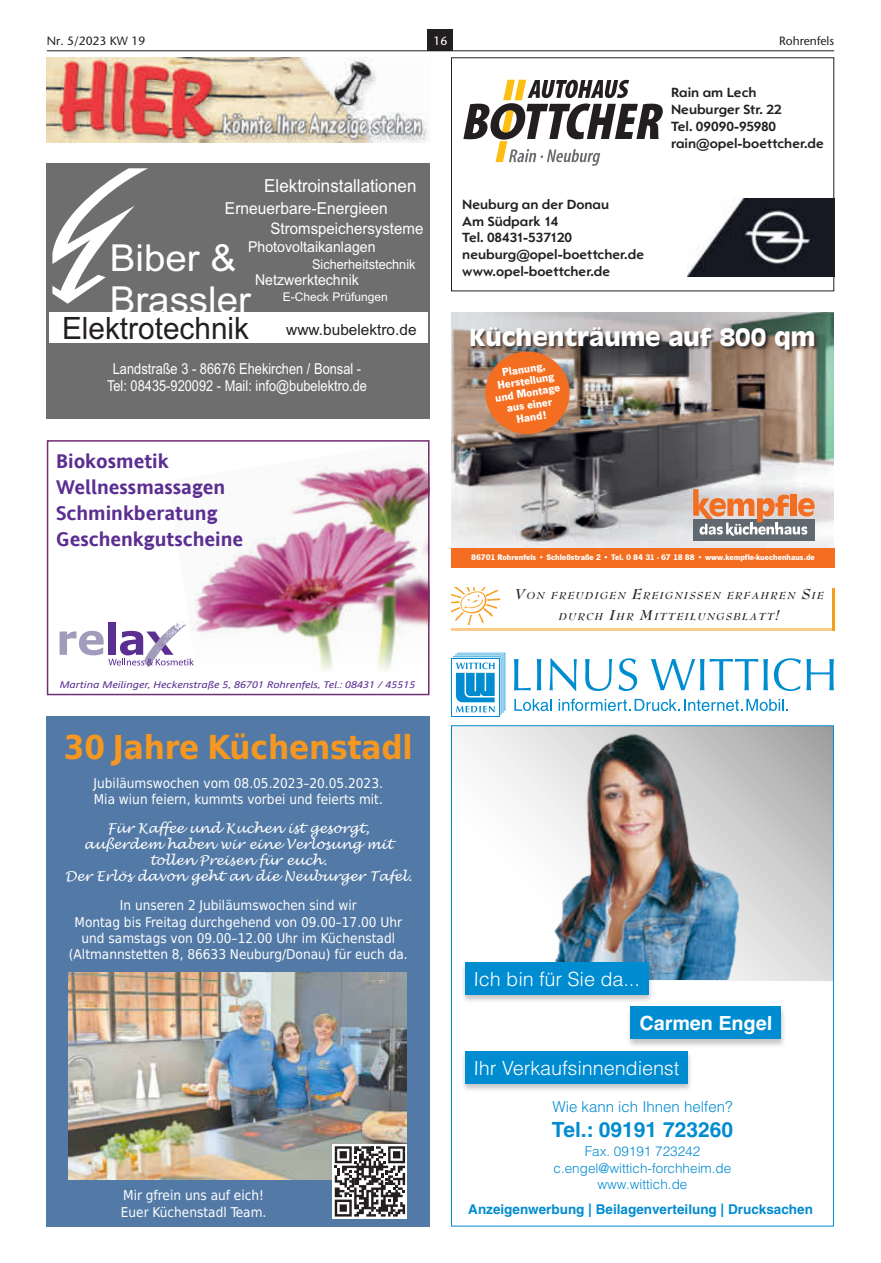
<style>
.page{position:relative;width:881px;height:1263px;background:#fff}
.page>*{position:absolute;margin:0;border:0;box-sizing:border-box;transform-origin:0 0}
.t1{font:37.2px/41.5px "Arial";color:#fff;scale:1.04 1}
.t2{font:700 33px "DejaVu Sans Condensed";letter-spacing:-.005em;color:#f59721}
.t3{font:30.75px "Arial";color:#231f20}
.t4{font:700 22.8px "Antique Olive";color:#fff}
.t5{font:700 21px "Helvetica LT";color:#008cd0}
.t6{font:700 19.95px/25.8px "Andale Sans";color:#5b2e91}
.t7{font:300 19.5px "Helvetica LT";color:#fff}
.t8{font:700 19.5px "Helvetica LT";color:#fff}
.t9{font:18px "Arial Narrow";color:#fff;scale:1.15 1}
.t10{font:16.5px "Arial Narrow";color:#fff;scale:1.15 1}
.t11{font:15.9px "Arial Narrow";color:#fff;scale:1.15 1}
.t12{font:15.45px "Arial";color:#231f20}
.t13{font:15.15px/17.1px "Arial Narrow";color:#fff;text-align:center;scale:1.04 1}
.t14{font:15px "Arial Narrow";color:#fff;scale:1.15 1}
.t15{font:300 15px "Helvetica LT";color:#008cd0}
.t16{font:700 13.95px/16.6px "Opel Sans";color:#231f20}
.t17{font:13.5px/16.2px "DejaVu Sans Condensed";color:#fff}
.t18{font:italic 13.5px/16.2px "Lucida Handwriting";color:#fff;text-align:center}
.t19{font:300 13.5px/16.2px "Helvetica LT";color:#008cd0;text-align:center}
.t20{font:700 13.5px "Helvetica LT";color:#008cd0}
.t21{font:13.5px "Arial Narrow";color:#fff;scale:1.15 1}
.t22{font:12px "Stone Sans LT";color:#231f20}
.t23{font:12px "Arial";color:#fff}
.t24{font:12px "Stone Sans LT";color:#fff}
.t25{font:11.55px/12.1px "News Gothic T Bold";color:#fff;text-align:center}
.t26{font:italic 700 10.95px/21px "Bernhard Modern";letter-spacing:.12em;color:#231f20;text-align:center}
.t27{font:italic 9.6px "Andale Sans";color:#5b2e91;scale:1.19 1}
.t28{font:8.4px "News Gothic T Bold";color:#fff}
.s1{font-size:15.75px}
</style>
<div class="page">
<div style="left:427px;top:29px;width:26px;height:22px;background:#231f20"></div>
<hr style="left:47px;top:51px;width:786px;height:1px;background:#231f20">
<div style="left:47px;top:716px;width:382px;height:511px;background:#537aa6"></div>
<img style="left:68px;top:972px;width:338px;height:207px">
<svg style="left:333px;top:1144px;width:74px;height:74px"></svg>
<svg style="left:334px;top:1146px;width:71px;height:70px;background:#868484"></svg>
<img style="left:266px;top:461px;width:160px;height:77px">
<img style="left:59px;top:538px;width:367px;height:132px">
<svg style="left:60px;top:620px;width:134px;height:47px"></svg>
<div style="left:47px;top:440px;width:382px;height:255px;border:2px solid #712e74"></div>
<div style="left:47px;top:164px;width:382px;height:255px;background:#6e6e6e"></div>
<svg style="left:52px;top:168px;width:96px;height:136px"></svg>
<div style="left:49px;top:313px;width:378px;height:30px;background:#fff"></div>
<img style="left:451px;top:313px;width:382px;height:235px">
<div style="left:693px;top:519px;width:121px;height:21px;background:#5f696f"></div>
<svg style="left:692px;top:489px;width:122px;height:47px"></svg>
<div style="left:471px;top:327px;width:346px;height:26px;background:#231f20;opacity:.75"></div>
<img style="left:482px;top:349px;width:90px;height:88px">
<div style="left:451px;top:548px;width:382px;height:20px;background:#f36e21"></div>
<svg style="left:463px;top:80px;width:199px;height:86px"></svg>
<img style="left:687px;top:199px;width:144px;height:78px">
<div style="left:451px;top:57px;width:382px;height:234px;border:1px solid #231f20"></div>
<svg style="left:453px;top:727px;width:378px;height:253px"></svg>
<div style="left:626px;top:1006px;width:160px;height:42px;background:#231f20;opacity:.26"></div>
<div style="left:630px;top:1006px;width:150px;height:33px;background:#008cd0"></div>
<div style="left:460px;top:1050px;width:232px;height:42px;background:#231f20;opacity:.26"></div>
<div style="left:465px;top:1051px;width:222px;height:32px;background:#008cd0"></div>
<svg style="left:514px;top:659px;width:16px;height:31px"></svg>
<svg style="left:536px;top:659px;width:5px;height:31px"></svg>
<svg style="left:549px;top:658px;width:27px;height:33px"></svg>
<svg style="left:585px;top:659px;width:27px;height:32px"></svg>
<svg style="left:618px;top:658px;width:19px;height:33px"></svg>
<svg style="left:651px;top:659px;width:116px;height:31px"></svg>
<svg style="left:773px;top:658px;width:27px;height:33px"></svg>
<svg style="left:806px;top:659px;width:27px;height:31px"></svg>
<div style="left:451px;top:658px;width:48px;height:58px;background:#008cd0"></div>
<div style="left:452px;top:659px;width:46px;height:57px;background:#fff"></div>
<svg style="left:453px;top:653px;width:52px;height:62px"></svg>
<svg style="left:514px;top:699px;width:37px;height:12px"></svg>
<svg style="left:558px;top:699px;width:229px;height:12px"></svg>
<img style="left:472px;top:730px;width:319px;height:250px">
<div style="left:460px;top:961px;width:193px;height:42px;background:#231f20;opacity:.26"></div>
<div style="left:465px;top:962px;width:183px;height:32px;background:#008cd0"></div>
<img style="left:47px;top:57px;width:380px;height:85px">
<img style="left:451px;top:588px;width:49px;height:37px">
<hr style="left:451px;top:628px;width:382px;height:2px;background:#fdcb8a">
<hr style="left:831px;top:588px;width:2px;height:42px;background:#f89c1c">
<p class="t22" style="left:47px;top:33px;width:100px">Nr. 5/2023 KW 19</p>
<p class="t24" style="left:433px;top:33px;width:15px">16</p>
<p class="t22" style="left:778px;top:33px;width:57px">Rohrenfels</p>
<h3 class="t9" style="left:264px;top:172px;width:134px">Elektroinstallationen</h3>
<p class="t10" style="left:225px;top:196px;width:143px">Erneuerbare-Energieen</p>
<p class="t11" style="left:270px;top:217px;width:134px">Stromspeichersysteme</p>
<p class="t14" style="left:248px;top:236px;width:112px">Photovoltaikanlagen</p>
<h1 class="t1" style="left:110px;top:237px;width:137px">Biber &amp;<br>Brassler</h1>
<h3 class="t3" style="left:62px;top:307px;width:188px">Elektrotechnik</h3>
<p class="t13" style="left:107px;top:359px;width:251px">Landstraße 3 - 86676 Ehekirchen / Bonsal -<br>Tel: 08435-920092 - Mail: info@bubelektro.de</p>
<p class="t21" style="left:312px;top:254px;width:91px">Sicherheitstechnik</p>
<p class="t14" style="left:255px;top:269px;width:92px">Netzwerktechnik</p>
<p class="t23" style="left:283px;top:289px;width:106px">E-Check Prüfungen</p>
<p class="t12" style="left:286px;top:319px;width:132px">www.bubelektro.de</p>
<h3 class="t6" style="left:56px;top:448px;width:188px">Biokosmetik<br>Wellnessmassagen<br>Schminkberatung<br>Geschenkgutscheine</h3>
<p class="t27" style="left:60px;top:678px;width:300px">Martina Meilinger, Heckenstraße 5, 86701 Rohrenfels, Tel.: 08431 / 45515</p>
<h2 class="t2" style="left:64px;top:720px;width:350px">30 Jahre Küchenstadl</h2>
<p class="t17" style="left:94px;top:774px;width:291px">Jubiläumswochen vom 08.05.2023–20.05.2023.<br>Mia wiun feiern, kummts vorbei und feierts mit.</p>
<p class="t18" style="left:65px;top:820px;width:348px">Für Kaffee und Kuchen ist gesorgt,<br>außerdem haben wir eine Verlosung mit tollen Preisen für euch.<br>Der Erlös davon geht an die Neuburger Tafel.</p>
<p class="t17" style="left:69px;top:897px;width:340px;text-align:center">In unseren 2 Jubiläumswochen sind wir<br>Montag bis Freitag durchgehend von 09.00–17.00 Uhr und samstags von 09.00–12.00 Uhr im Küchenstadl (Altmannstetten 8, 86633 Neuburg/Donau) für euch da.</p>
<p class="t17" style="left:121px;top:1187px;width:147px">Mir gfrein uns auf eich!<br>Euer Küchenstadl Team.</p>
<p class="t16" style="left:462px;top:196px;width:183px">Neuburg an der Donau<br>Am Südpark 14<br>Tel. 08431-537120 neuburg@opel-boettcher.de www.opel-boettcher.de</p>
<p class="t16" style="left:670px;top:84px;width:154px">Rain am Lech<br>Neuburger Str. 22<br>Tel. 09090-95980 rain@opel-boettcher.de</p>
<h3 class="t4" style="left:469px;top:322px;width:348px">Küchenträume auf 800 qm</h3>
<p class="t25" style="left:490px;top:368px;width:67px;rotate:-9deg">Planung,<br>Herstellung und Montage aus einer<br>Hand!</p>
<p class="t28" style="left:471px;top:552px;width:345px">86701 Rohrenfels • Schloßstraße 2 • Tel. 0 84 31 - 67 18 88 • www.kempfle-kuechenhaus.de</p>
<p class="t26" style="left:514px;top:585px;width:311px"><span class="s1">V</span>ON FREUDIGEN <span class="s1">E</span>REIGNISSEN ERFAHREN <span class="s1">S</span>IE<br>DURCH <span class="s1">I</span>HR <span class="s1">M</span>ITTEILUNGSBLATT<span class="s1">!</span></p>
<h3 class="t7" style="left:473px;top:967px;width:168px">Ich bin für Sie da...</h3>
<h3 class="t8" style="left:639px;top:1011px;width:134px">Carmen Engel</h3>
<h3 class="t7" style="left:473px;top:1056px;width:208px">Ihr Verkaufsinnendienst</h3>
<p class="t15" style="left:552px;top:1097px;width:181px">Wie kann ich Ihnen helfen?</p>
<h3 class="t5" style="left:551px;top:1117px;width:183px">Tel.: 09191 723260</h3>
<p class="t19" style="left:553px;top:1143px;width:179px">Fax. 09191 723242 c.engel@wittich-forchheim.de www.wittich.de</p>
<p class="t20" style="left:468px;top:1201px;width:346px">Anzeigenwerbung | Beilagenverteilung | Drucksachen</p>
</div>
